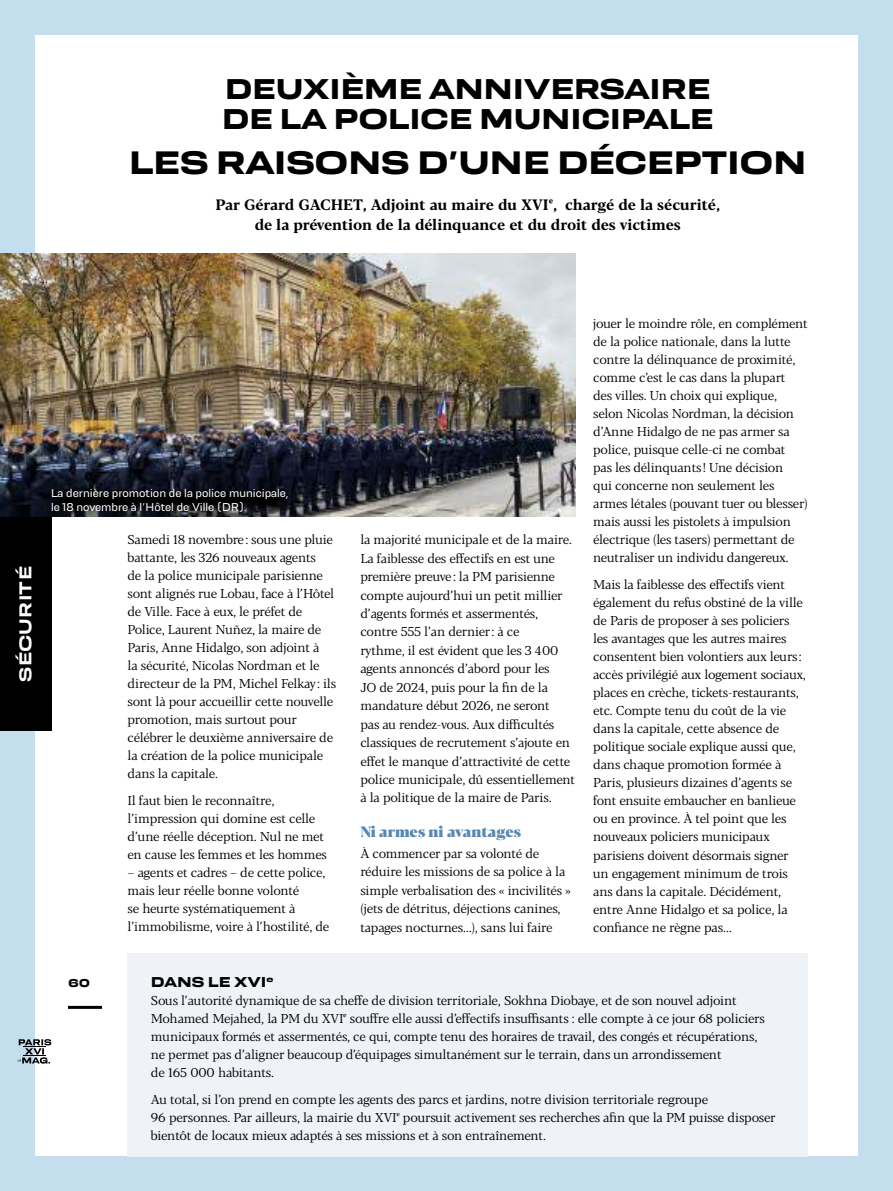
<style>
.page{position:relative;width:893px;height:1191px;background:#fff}
.page>*{position:absolute;margin:0;border:0;box-sizing:border-box;transform-origin:0 0}
.t1{font:34.05px "Resolve Bold Wd";letter-spacing:-.01em;color:#000}
.t2{font:30px/30px "Resolve Bold Wd";letter-spacing:-.01em;color:#000}
.t3{font:18px "Resolve Semibold Wd";letter-spacing:.02em;color:#fff}
.t4{font:700 15px/19.5px "Blacker Pro Tx";color:#000;text-align:center}
.t5{font:800 15px "Blacker Pro Dis";color:#5788b4}
.t6{font:15px "Resolve Bold Wd";letter-spacing:-.005em;color:#000}
.t7{font:12.75px/18px "Blacker Pro Tx";letter-spacing:-.015em;color:#000}
.t8{font:300 12px/13.5px "Resolve";color:#fff}
.t9{font:12px "Resolve Bold Wd";color:#000}
</style>
<div class="page">
<div style="left:859px;top:0;width:34px;height:1191px;background:#c5deed"></div>
<div style="left:0;top:0;width:34px;height:1191px;background:#c5deed"></div>
<div style="left:0;top:0;width:893px;height:34px;background:#c5deed"></div>
<div style="left:0;top:1157px;width:893px;height:34px;background:#c5deed"></div>
<svg style="left:18px;top:1039px;width:33px;height:24px"></svg>
<hr style="left:68px;top:1006px;width:34px;height:3px;background:#000">
<div style="left:0;top:517px;width:51px;height:214px;background:#000"></div>
<div style="left:128px;top:953px;width:680px;height:204px;background:#eff2f6"></div>
<img style="left:0;top:254px;width:575px;height:263px">
<svg style="left:51px;top:489px;width:239px;height:22px;background:#07070b"></svg>
<hr style="left:892px;top:0;width:1px;height:1191px;background:#dadad9">
<h2 class="t2" style="left:222px;top:73px;width:493px">DEUXIÈME ANNIVERSAIRE<br>DE LA POLICE MUNICIPALE</h2>
<h1 class="t1" style="left:129px;top:142px;width:679px">LES RAISONS D’UNE DÉCEPTION</h1>
<p class="t4" style="left:215px;top:194px;width:506px">Par Gérard GACHET, Adjoint au maire du XVIe, chargé de la sécurité, de la prévention de la délinquance et du droit des victimes</p>
<h3 class="t3" style="left:15px;top:682px;width:117px;rotate:-90deg">SÉCURITÉ</h3>
<p class="t8" style="left:51px;top:486px;width:239px">La dernière promotion de la police municipale, le 18 novembre à l’Hôtel de Ville (DR).</p>
<p class="t7" style="left:128px;top:530px;width:210px">Samedi 18 novembre: sous une pluie battante, les 326 nouveaux agents<br>de la police municipale parisienne sont alignés rue Lobau, face à l’Hôtel de Ville. Face à eux, le préfet de Police, Laurent Nuñez, la maire de Paris, Anne Hidalgo, son adjoint à<br>la sécurité, Nicolas Nordman et le directeur de la PM, Michel Felkay: ils sont là pour accueillir cette nouvelle promotion, mais surtout pour célébrer le deuxième anniversaire de la création de la police municipale dans la capitale.</p>
<p class="t7" style="left:128px;top:791px;width:201px">Il faut bien le reconnaître, l’impression qui domine est celle d’une réelle déception. Nul ne met en cause les femmes et les hommes</p>
<p class="t7" style="left:128px;top:863px;width:203px">– agents et cadres – de cette police, mais leur réelle bonne volonté<br>se heurte systématiquement à l’immobilisme, voire à l’hostilité, de</p>
<p class="t7" style="left:360px;top:530px;width:216px;line-height:18.5px">la majorité municipale et de la maire.<br>La faiblesse des effectifs en est une première preuve: la PM parisienne compte aujourd’hui un petit millier d’agents formés et assermentés, contre 555 l’an dernier: à ce<br>rythme, il est évident que les 3 400 agents annoncés d’abord pour les<br>JO de 2024, puis pour la fin de la mandature début 2026, ne seront<br>pas au rendez-vous. Aux difficultés classiques de recrutement s’ajoute en effet le manque d’attractivité de cette police municipale, dû essentiellement à la politique de la maire de Paris.</p>
<p class="t5" style="left:360px;top:819px;width:162px">Ni armes ni avantages</p>
<p class="t7" style="left:360px;top:843px;width:212px;line-height:18.5px">À commencer par sa volonté de réduire les missions de sa police à la simple verbalisation des « incivilités » (jets de détritus, déjections canines, tapages nocturnes…), sans lui faire</p>
<p class="t7" style="left:593px;top:314px;width:216px">jouer le moindre rôle, en complément de la police nationale, dans la lutte contre la délinquance de proximité, comme c’est le cas dans la plupart<br>des villes. Un choix qui explique, selon Nicolas Nordman, la décision d’Anne Hidalgo de ne pas armer sa police, puisque celle-ci ne combat<br>pas les délinquants! Une décision<br>qui concerne non seulement les armes létales (pouvant tuer ou blesser) mais aussi les pistolets à impulsion électrique (les tasers) permettant de neutraliser un individu dangereux.</p>
<p class="t7" style="left:593px;top:575px;width:214px">Mais la faiblesse des effectifs vient également du refus obstiné de la ville de Paris de proposer à ses policiers les avantages que les autres maires consentent bien volontiers aux leurs: accès privilégié aux logement sociaux, places en crèche, tickets-restaurants, etc. Compte tenu du coût de la vie dans la capitale, cette absence de politique sociale explique aussi que, dans chaque promotion formée à Paris, plusieurs dizaines d’agents se font ensuite embaucher en banlieue ou en province. À tel point que les nouveaux policiers municipaux parisiens doivent désormais signer un engagement minimum de trois ans dans la capitale. Décidément, entre Anne Hidalgo et sa police, la confiance ne règne pas…</p>
<p class="t9" style="left:68px;top:975px;width:24px">60</p>
<p class="t6" style="left:151px;top:973px;width:124px">DANS LE XVI<sup>e</sup></p>
<p class="t7" style="left:151px;top:991px;width:615px">Sous l’autorité dynamique de sa cheffe de division territoriale, Sokhna Diobaye, et de son nouvel adjoint Mohamed Mejahed, la PM du XVIe souffre elle aussi d’effectifs insuffisants : elle compte à ce jour 68 policiers municipaux formés et assermentés, ce qui, compte tenu des horaires de travail, des congés et récupérations, ne permet pas d’aligner beaucoup d’équipages simultanément sur le terrain, dans un arrondissement<br>de 165 000 habitants.</p>
<p class="t7" style="left:151px;top:1090px;width:626px">Au total, si l’on prend en compte les agents des parcs et jardins, notre division territoriale regroupe<br>96 personnes. Par ailleurs, la mairie du XVIe poursuit activement ses recherches afin que la PM puisse disposer bientôt de locaux mieux adaptés à ses missions et à son entraînement.</p>
</div>
